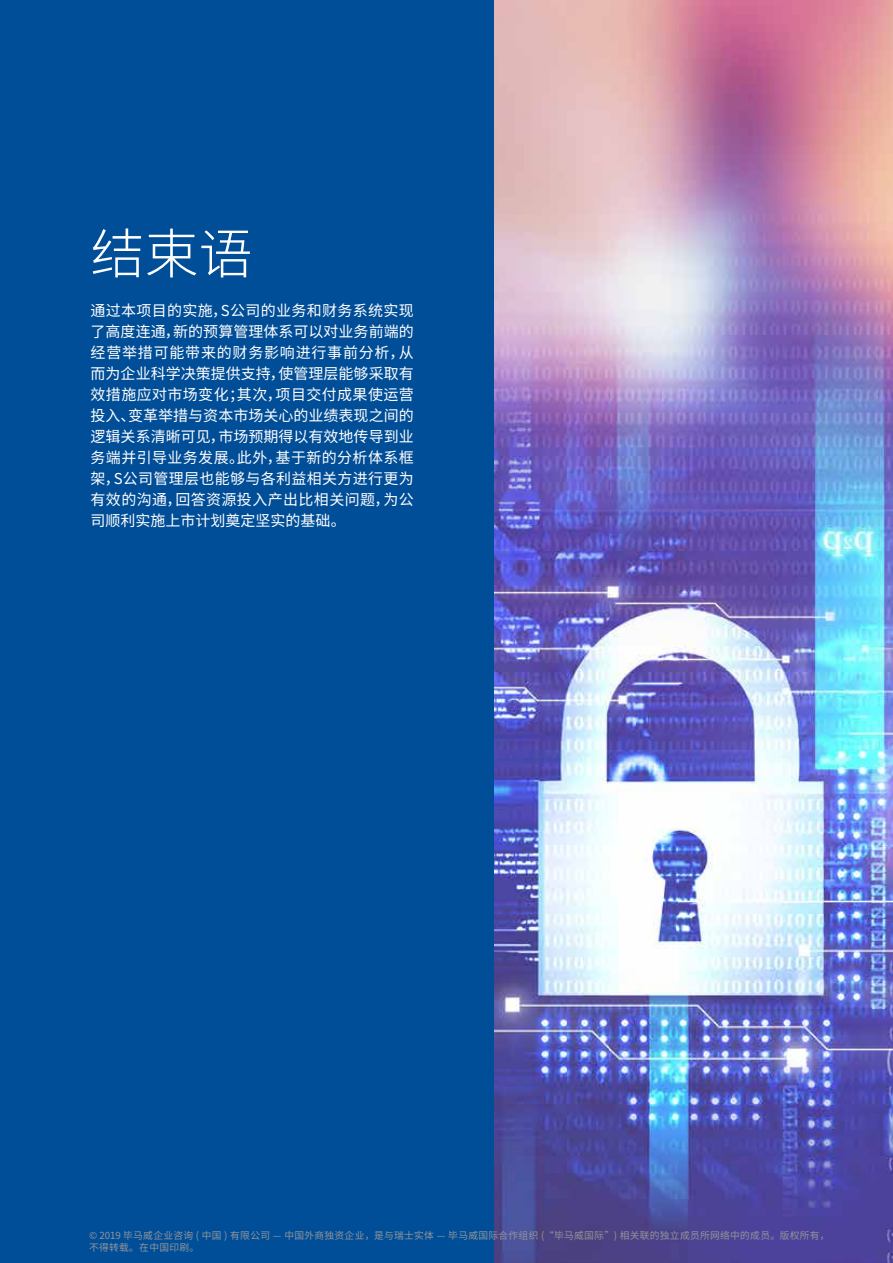
<style>
.page{position:relative;width:893px;height:1263px;background:#fff}
.page>*{position:absolute;margin:0;border:0;box-sizing:border-box;transform-origin:0 0}
.t1{font:300 54px "Noto Sans CJ Ksc";color:#fff}
.t2{font:15px/21px "Noto Sans CJ Ksc";letter-spacing:.02em;color:#fff;text-align:justify}
.t3{font:9.75px/11.2px "Noto Sans CJ Ksc";letter-spacing:.03em;color:#939598}
</style>
<div class="page">
<img style="left:493px;top:0;width:400px;height:1263px">
<div style="left:0;top:0;width:493px;height:1263px;background:#004e98"></div>
<h1 class="t1" style="left:91px;top:223px;width:163px">结束语</h1>
<p class="t2" style="left:91px;top:300px;width:325px">通过本项目的实施，S公司的业务和财务系统实现了高度连通，新的预算管理体系可以对业务前端的经营举措可能带来的财务影响进行事前分析，从而为企业科学决策提供支持，使管理层能够采取有效措施应对市场变化；其次，项目交付成果使运营投入、变革举措与资本市场关心的业绩表现之间的逻辑关系清晰可见，市场预期得以有效地传导到业务端并引导业务发展。此外，基于新的分析体系框架，S公司管理层也能够与各利益相关方进行更为有效的沟通，回答资源投入产出比相关问题，为公司顺利实施上市计划奠定坚实的基础。</p>
<p class="t3" style="left:89px;top:1230px;width:742px">© 2019 毕马威企业咨询 ( 中国 ) 有限公司 — 中国外商独资企业，是与瑞士实体 — 毕马威国际合作组织 (“毕马威国际”) 相关联的独立成员所网络中的成员。版权所有，不得转载。在中国印刷。</p>
</div>
